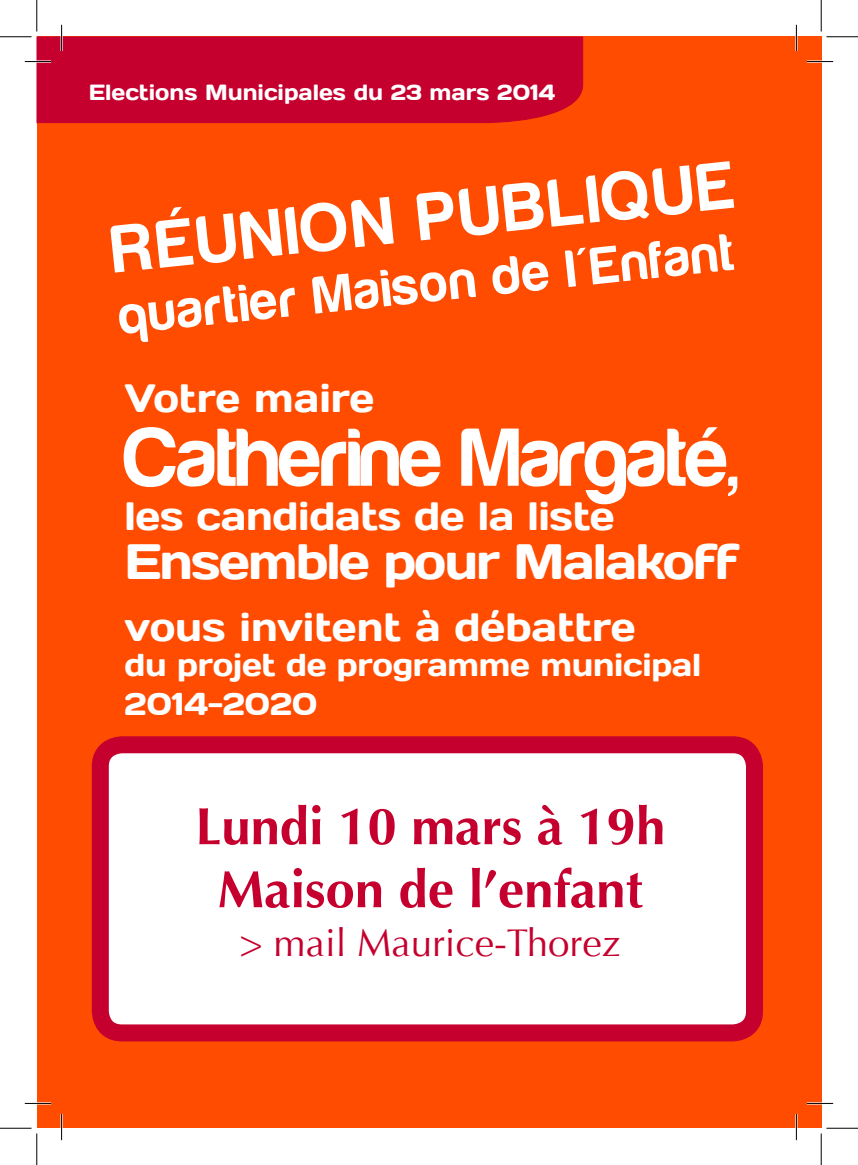
<style>
.page{position:relative;width:858px;height:1165px;background:#fff}
.page>*{position:absolute;margin:0;border:0;box-sizing:border-box;transform-origin:0 0}
.t1{font:84.88px "Harabara";color:#fff}
.t2{font:69.48px "Harabara";color:#fff}
.t3{font:54.25px "Harabara";color:#fff}
.t4{font:700 52.5px "Optima";color:#c5002e}
.t5{font:49.35px "Days";letter-spacing:-.04em;color:#fff}
.t6{font:39.38px "Days";letter-spacing:-.01em;color:#fff}
.t7{font:38.5px "Optima";color:#c5002e}
.t8{font:31.5px "Days";letter-spacing:-.01em;color:#fff}
.t9{font:21.88px "Days";color:#fff}
</style>
<div class="page">
<div style="left:37px;top:37px;width:784px;height:1091px;background:#ff4c00"></div>
<div style="left:37px;top:37px;width:546px;height:86px;background:#c5002e"></div>
<div style="left:100px;top:745px;width:654px;height:288px;background:#fff;border-radius:22px"></div>
<div style="left:92px;top:736px;width:670px;height:305px;border:17px solid #c5002e;border-radius:22px"></div>
<hr style="left:25px;top:60px;width:26px;height:3px;background:#fff">
<hr style="left:806px;top:60px;width:26px;height:3px;background:#fff">
<hr style="left:25px;top:1102px;width:26px;height:2px;background:#fff">
<hr style="left:806px;top:1102px;width:26px;height:2px;background:#fff">
<hr style="left:60px;top:25px;width:3px;height:26px;background:#fff">
<hr style="left:60px;top:1114px;width:3px;height:26px;background:#fff">
<hr style="left:795px;top:25px;width:2px;height:26px;background:#fff">
<hr style="left:795px;top:1114px;width:2px;height:26px;background:#fff">
<svg style="left:25px;top:61px;width:26px;height:1px"></svg>
<svg style="left:806px;top:61px;width:26px;height:1px"></svg>
<svg style="left:25px;top:1103px;width:26px;height:1px"></svg>
<svg style="left:806px;top:1103px;width:26px;height:1px"></svg>
<svg style="left:61px;top:25px;width:1px;height:26px"></svg>
<svg style="left:61px;top:1114px;width:1px;height:26px"></svg>
<svg style="left:795px;top:25px;width:1px;height:26px"></svg>
<svg style="left:795px;top:1114px;width:1px;height:26px"></svg>
<hr style="left:0;top:36px;width:32px;height:1px;background:#000">
<hr style="left:826px;top:36px;width:31px;height:1px;background:#000">
<hr style="left:0;top:1128px;width:32px;height:1px;background:#000">
<hr style="left:826px;top:1128px;width:31px;height:1px;background:#000">
<hr style="left:36px;top:0;width:1px;height:32px;background:#000">
<hr style="left:36px;top:1133px;width:1px;height:32px;background:#000">
<hr style="left:820px;top:0;width:1px;height:32px;background:#000">
<hr style="left:820px;top:1133px;width:1px;height:32px;background:#000">
<p class="t9" style="left:89px;top:79px;width:467px">Elections Municipales du 23 mars 2014</p>
<p class="t2" style="left:109px;top:214px;width:625px;rotate:-6deg">RÉUNION PUBLIQUE</p>
<p class="t3" style="left:116px;top:288px;width:618px;rotate:-6deg">quartier Maison de l'Enfant</p>
<p class="t6" style="left:125px;top:373px;width:251px">Votre maire</p>
<p class="t1" style="left:125px;top:413px;width:614px">Catherine Margaté,</p>
<p class="t6" style="left:125px;top:490px;width:491px">les candidats de la liste</p>
<p class="t5" style="left:125px;top:530px;width:615px">Ensemble pour Malakoff</p>
<p class="t6" style="left:125px;top:602px;width:512px">vous invitent à débattre</p>
<p class="t8" style="left:125px;top:645px;width:578px">du projet de programme municipal</p>
<p class="t8" style="left:125px;top:683px;width:194px">2014-2020</p>
<p class="t4" style="left:195px;top:796px;width:471px">Lundi 10 mars à 19h</p>
<p class="t4" style="left:217px;top:859px;width:427px">Maison de l’enfant</p>
<p class="t7" style="left:239px;top:921px;width:382px">&gt; mail Maurice-Thorez</p>
</div>
